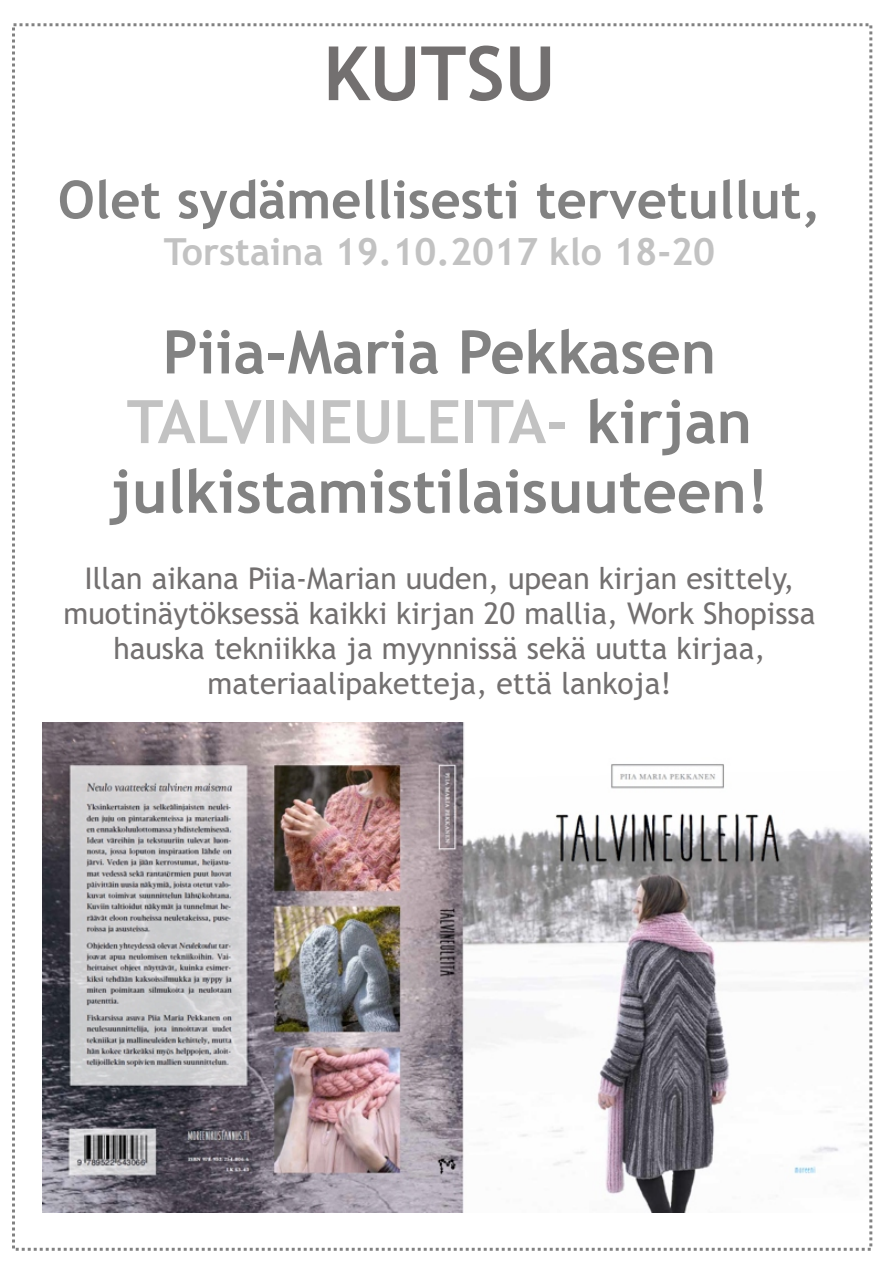
<style>
.page{position:relative;width:894px;height:1263px;background:#fff}
.page>*{position:absolute;margin:0;border:0;box-sizing:border-box;transform-origin:0 0}
.t1{font:700 75px "Trebuchet MS";color:#737070}
.t2{font:700 60px/69.6px "Trebuchet MS";color:#828282;text-align:center}
.t3{font:700 52.5px "Trebuchet MS";color:#828282}
.t4{font:700 37.5px "Trebuchet MS";color:#c2c2c2}
.t5{font:30px/34.8px "Trebuchet MS";color:#737070;text-align:center}
.s1{color:#c2c2c2}
</style>
<div class="page">
<img style="left:42px;top:723px;width:826px;height:490px">
<h1 class="t1" style="left:323px;top:45px;width:234px">KUTSU</h1>
<h3 class="t3" style="left:58px;top:180px;width:764px">Olet sydämellisesti tervetullut,</h3>
<p class="t4" style="left:164px;top:238px;width:553px">Torstaina 19.10.2017 klo 18-20</p>
<h2 class="t2" style="left:110px;top:323px;width:660px">Piia-Maria Pekkasen<br><span class="s1">TALVINEULEITA-</span> kirjan julkistamistilaisuuteen!</h2>
<p class="t5" style="left:63px;top:564px;width:754px">Illan aikana Piia-Marian uuden, upean kirjan esittely, muotinäytöksessä kaikki kirjan 20 mallia, Work Shopissa hauska tekniikka ja myynnissä sekä uutta kirjaa, materiaalipaketteja, että lankoja!</p>
</div>
